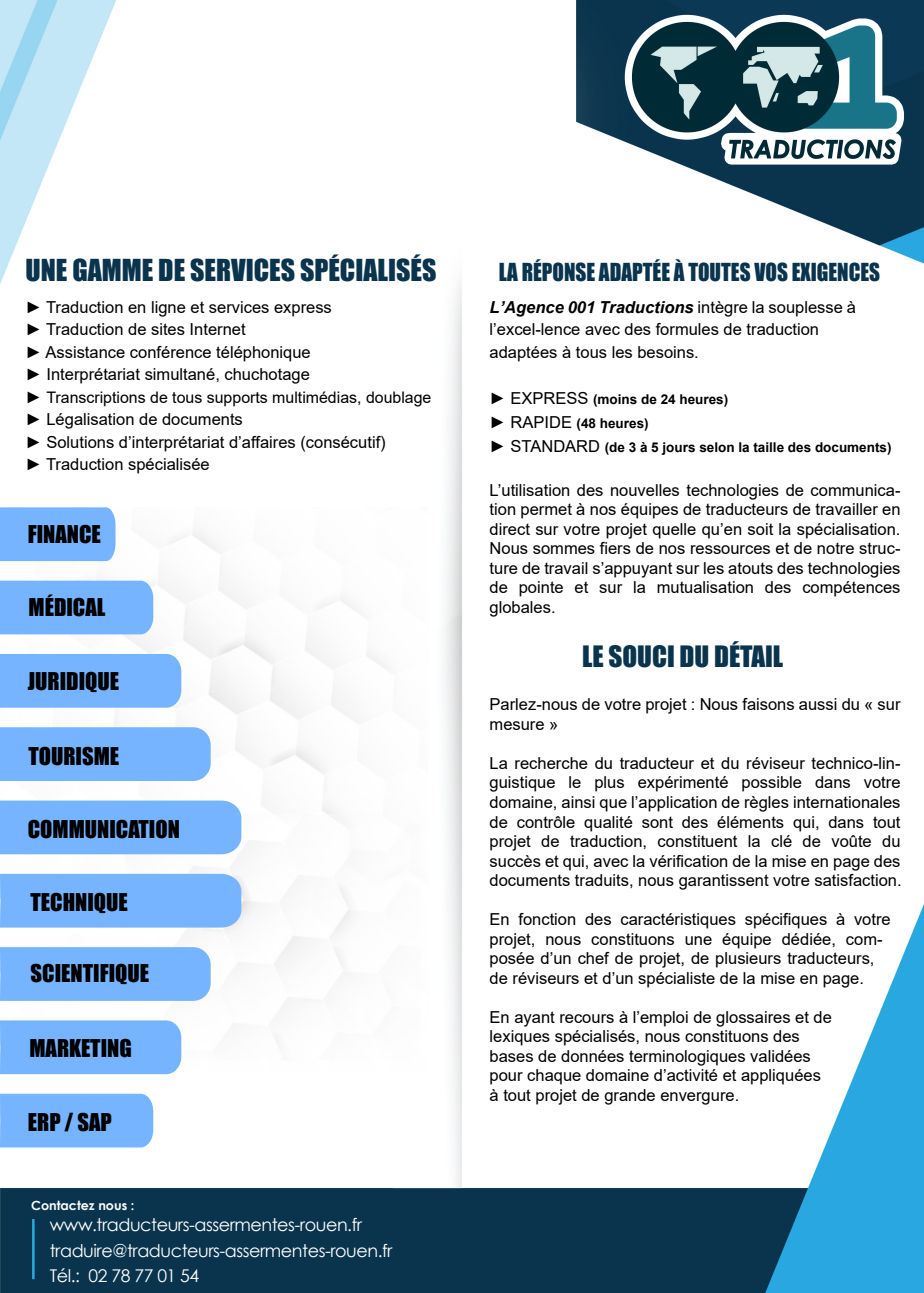
<style>
.page{position:relative;width:924px;height:1293px;background:#fff}
.page>*{position:absolute;margin:0;border:0;box-sizing:border-box;transform-origin:0 0}
.t1{font:27.75px "Impact";color:#0a334d}
.t2{font:27px "Impact";color:#0a334d}
.t3{font:22.8px "Impact";color:#0a334d;scale:.93 1}
.t4{font:22.5px "Impact";color:#000}
.t5{font:17.55px/25.5px "Century Gothic";letter-spacing:-.025em;color:#fff}
.t6{font:16.5px/19.5px "Arial";color:#000}
.t7{font:15.9px "Arial";color:#000}
.t8{font:700 13.5px/24px "Arial";color:#000}
.t9{font:700 12.6px "Century Gothic";color:#fff}
.s1{font-size:16.5px}
.s2{font-weight:700;font-style:italic}
.s3{font-weight:400;font-size:16.5px}
</style>
<div class="page">
<img style="left:0;top:0;width:923px;height:1293px">
<img style="left:0;top:507px;width:450px;height:668px">
<img style="left:0;top:814px;width:420px;height:450px">
<div style="left:0;top:507px;width:115px;height:54px;background:#76b4ff"></div>
<div style="left:0;top:581px;width:153px;height:53px;background:#76b4ff"></div>
<div style="left:0;top:654px;width:181px;height:54px;background:#76b4ff"></div>
<div style="left:0;top:727px;width:210px;height:54px;background:#76b4ff"></div>
<div style="left:0;top:800px;width:241px;height:54px;background:#76b4ff"></div>
<div style="left:0;top:874px;width:241px;height:53px;background:#76b4ff"></div>
<div style="left:0;top:947px;width:210px;height:54px;background:#76b4ff"></div>
<div style="left:0;top:1020px;width:181px;height:54px;background:#76b4ff"></div>
<div style="left:0;top:1094px;width:153px;height:53px;background:#76b4ff"></div>
<img style="left:599px;top:0;width:324px;height:194px">
<h1 class="t1" style="left:26px;top:248px;width:412px">UNE GAMME DE SERVICES SPÉCIALISÉS</h1>
<h3 class="t3" style="left:498px;top:254px;width:411px">LA RÉPONSE ADAPTÉE À TOUTES VOS EXIGENCES</h3>
<p class="t6" style="left:26px;top:296px;width:308px;line-height:22.5px">► Traduction en ligne et services express ► Traduction de sites Internet<br>► Assistance conférence téléphonique<br>► Interprétariat simultané, chuchotage</p>
<p class="t7" style="left:26px;top:386px;width:407px"><span class="s1">►</span> Transcriptions de tous supports multimédias, doublage</p>
<p class="t6" style="left:26px;top:408px;width:361px;line-height:22.5px">► Légalisation de documents<br>► Solutions d’interprétariat d’affaires (consécutif) ► Traduction spécialisée</p>
<h3 class="t4" style="left:28px;top:516px;width:75px">FINANCE</h3>
<h3 class="t4" style="left:28px;top:590px;width:78px">MÉDICAL</h3>
<h3 class="t4" style="left:28px;top:664px;width:93px">JURIDIQUE</h3>
<h3 class="t4" style="left:28px;top:738px;width:92px">TOURISME</h3>
<h3 class="t4" style="left:28px;top:811px;width:153px">COMMUNICATION</h3>
<h3 class="t4" style="left:30px;top:885px;width:99px">TECHNIQUE</h3>
<h3 class="t4" style="left:31px;top:956px;width:120px">SCIENTIFIQUE</h3>
<h3 class="t4" style="left:29px;top:1031px;width:104px">MARKETING</h3>
<h3 class="t4" style="left:28px;top:1104px;width:85px">ERP / SAP</h3>
<p class="t9" style="left:31px;top:1196px;width:105px">Contactez nous :</p>
<p class="t5" style="left:50px;top:1211px;width:344px">www.traducteurs-assermentes-rouen.fr traduire@traducteurs-assermentes-rouen.fr<br>Tél.: 02 78 77 01 54</p>
<p class="t6" style="left:489px;top:296px;width:368px;line-height:22.5px"><span class="s2">L’Agence 001 Traductions</span> intègre la souplesse à l’excel-lence avec des formules de traduction adaptées à tous les besoins.</p>
<p class="t8" style="left:489px;top:388px;width:403px"><span class="s3">► EXPRESS</span> (moins de 24 heures)<br><span class="s3">► RAPIDE</span> (48 heures)<br><span class="s3">► STANDARD</span> (de 3 à 5 jours selon la taille des documents)</p>
<p class="t6" style="left:489px;top:480px;width:412px;text-align:justify">L’utilisation des nouvelles technologies de communica&shy;tion permet à nos équipes de traducteurs de travailler en direct sur votre projet quelle qu’en soit la spécialisation.<br>Nous sommes fiers de nos ressources et de notre struc&shy;ture de travail s’appuyant sur les atouts des technologies de pointe et sur la mutualisation des compétences globales.</p>
<h2 class="t2" style="left:582px;top:636px;width:202px">LE SOUCI DU DÉTAIL</h2>
<p class="t6" style="left:489px;top:695px;width:412px">Parlez-nous de votre projet : Nous faisons aussi du « sur mesure »</p>
<p class="t6" style="left:489px;top:753px;width:413px;text-align:justify">La recherche du traducteur et du réviseur technico-lin&shy;guistique le plus expérimenté possible dans votre domaine, ainsi que l’application de règles internationales de contrôle qualité sont des éléments qui, dans tout projet de traduction, constituent la clé de voûte du succès et qui, avec la vérification de la mise en page des documents traduits, nous garantissent votre satisfaction.</p>
<p class="t6" style="left:489px;top:909px;width:402px">En fonction des caractéristiques spécifiques à votre projet, nous constituons une équipe dédiée, com&shy;posée d’un chef de projet, de plusieurs traducteurs, de réviseurs et d’un spécialiste de la mise en page.</p>
<p class="t6" style="left:489px;top:1007px;width:344px">En ayant recours à l’emploi de glossaires et de lexiques spécialisés, nous constituons des bases de données terminologiques validées pour chaque domaine d’activité et appliquées à tout projet de grande envergure.</p>
</div>
